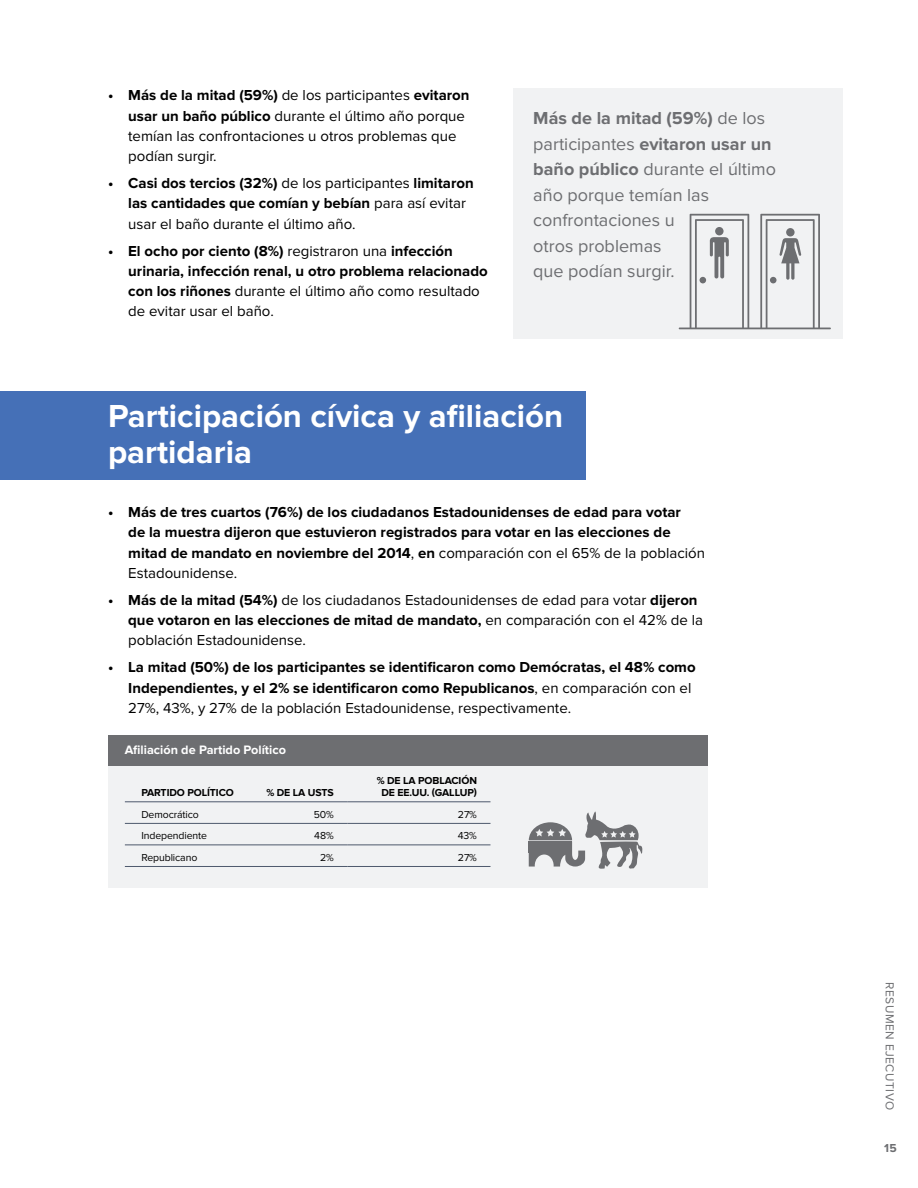
<style>
.page{position:relative;width:918px;height:1188px;background:#fff}
.page>*{position:absolute;margin:0;border:0;box-sizing:border-box;transform-origin:0 0}
.t1{font:700 33px/36px "Proxima Nova";color:#fff}
.t2{font:18px/25.5px "Proxima Nova";color:#6d6e71}
.t3{font:700 15px/20.2px "Proxima Nova";color:#000}
.t4{font:15px/20.2px "Proxima Nova";color:#000}
.t5{font:700 12.6px "Proxima Nova";color:#fff}
.t6{font:12px "Proxima Nova";letter-spacing:.04em;color:#6d6e71}
.t7{font:700 12px "Proxima Nova";color:#6d6e71}
.t8{font:700 10.5px/12px "Proxima Nova";letter-spacing:-.01em;color:#000;text-align:center}
.t9{font:10.5px "Proxima Nova";letter-spacing:-.01em;color:#000}
.s1{font-weight:700}
.s2{font-weight:400}
</style>
<div class="page">
<div style="left:0;top:392px;width:586px;height:88px;background:#4570b7"></div>
<div style="left:108px;top:736px;width:600px;height:152px;background:#f1f2f3"></div>
<div style="left:108px;top:736px;width:600px;height:30px;background:#6d6e71"></div>
<hr style="left:125px;top:801px;width:118px;height:1px;background:#4e596c">
<hr style="left:243px;top:801px;width:104px;height:1px;background:#4e596c">
<hr style="left:347px;top:801px;width:143px;height:1px;background:#4e596c">
<hr style="left:125px;top:823px;width:118px;height:1px;background:#4e596c">
<hr style="left:243px;top:823px;width:104px;height:1px;background:#4e596c">
<hr style="left:347px;top:823px;width:143px;height:1px;background:#4e596c">
<hr style="left:125px;top:845px;width:118px;height:1px;background:#4e596c">
<hr style="left:243px;top:845px;width:104px;height:1px;background:#4e596c">
<hr style="left:347px;top:845px;width:143px;height:1px;background:#4e596c">
<hr style="left:125px;top:866px;width:118px;height:1px;background:#4e596c">
<hr style="left:243px;top:866px;width:104px;height:1px;background:#4e596c">
<hr style="left:347px;top:866px;width:143px;height:1px;background:#4e596c">
<svg style="left:529px;top:812px;width:114px;height:57px"></svg>
<div style="left:513px;top:88px;width:330px;height:251px;background:#f1f2f3"></div>
<svg style="left:679px;top:214px;width:152px;height:115px"></svg>
<div style="left:770px;top:277px;width:7px;height:6px;background:#6d6e71;border-radius:50%"></div>
<p class="t4" style="left:128px;top:85px;width:343px;text-indent:-20px"><span class="s1">• Más de la mitad (59%)</span> de los participantes <span class="s1">evitaron usar un baño público</span> durante el último año porque temían las confrontaciones u otros problemas que podían surgir.</p>
<p class="t4" style="left:128px;top:173px;width:347px;text-indent:-20px"><span class="s1">• Casi dos tercios (32%)</span> de los participantes <span class="s1">limitaron las cantidades que comían y bebían</span> para así evitar usar el baño durante el último año.</p>
<p class="t3" style="left:128px;top:241px;width:361px;text-indent:-20px">• El ocho por ciento (8%) <span class="s2">registraron una</span> infección urinaria, infección renal, u otro problema relacionado con los riñones <span class="s2">durante el último año como resultado de evitar usar el baño.</span></p>
<p class="t2" style="left:533px;top:106px;width:244px"><span class="s1">Más de la mitad (59%)</span> de los participantes <span class="s1">evitaron usar un baño público</span> durante el último año porque temían las confrontaciones u<br>otros problemas<br>que podían surgir.</p>
<h1 class="t1" style="left:108px;top:399px;width:457px">Participación cívica y afiliación partidaria</h1>
<p class="t3" style="left:128px;top:502px;width:578px;text-indent:-20px">• Más de tres cuartos (76%) de los ciudadanos Estadounidenses de edad para votar<br>de la muestra dijeron que estuvieron registrados para votar en las elecciones de mitad de mandato en noviembre del 2014<span class="s2">,</span> en <span class="s2">comparación con el 65% de la población Estadounidense.</span></p>
<p class="t4" style="left:128px;top:590px;width:576px;text-indent:-20px"><span class="s1">• Más de la mitad (54%)</span> de los ciudadanos Estadounidenses de edad para votar <span class="s1">dijeron que votaron en las elecciones de mitad de mandato,</span> en comparación con el 42% de la población Estadounidense.</p>
<p class="t3" style="left:128px;top:658px;width:569px;text-indent:-20px">• La mitad (50%) de los participantes se identificaron como Demócratas, el 48% como<br>Independientes, y el 2% se identificaron como Republicanos<span class="s2">, en comparación con el<br>27%, 43%, y 27% de la población Estadounidense, respectivamente.</span></p>
<p class="t5" style="left:125px;top:743px;width:163px">Afiliación de Partido Político</p>
<p class="t8" style="left:141px;top:787px;width:94px">partido político</p>
<p class="t8" style="left:266px;top:787px;width:69px">% dela USTS</p>
<p class="t8" style="left:377px;top:775px;width:102px">% dela población de EE.UU. (Gallu p)</p>
<p class="t9" style="left:141px;top:808px;width:59px">Democrático</p>
<p class="t9" style="left:314px;top:808px;width:22px">50%</p>
<p class="t9" style="left:458px;top:808px;width:21px">27%</p>
<p class="t9" style="left:141px;top:830px;width:67px">Independiente</p>
<p class="t9" style="left:314px;top:830px;width:21px">48%</p>
<p class="t9" style="left:458px;top:830px;width:21px">43%</p>
<p class="t9" style="left:141px;top:852px;width:58px">Republicano</p>
<p class="t9" style="left:320px;top:852px;width:15px">2%</p>
<p class="t9" style="left:458px;top:852px;width:21px">27%</p>
<p class="t6" style="left:897px;top:982px;width:129px;rotate:90deg">RESUMEN EJECUTIVO</p>
<p class="t7" style="left:884px;top:1141px;width:14px">15</p>
</div>
